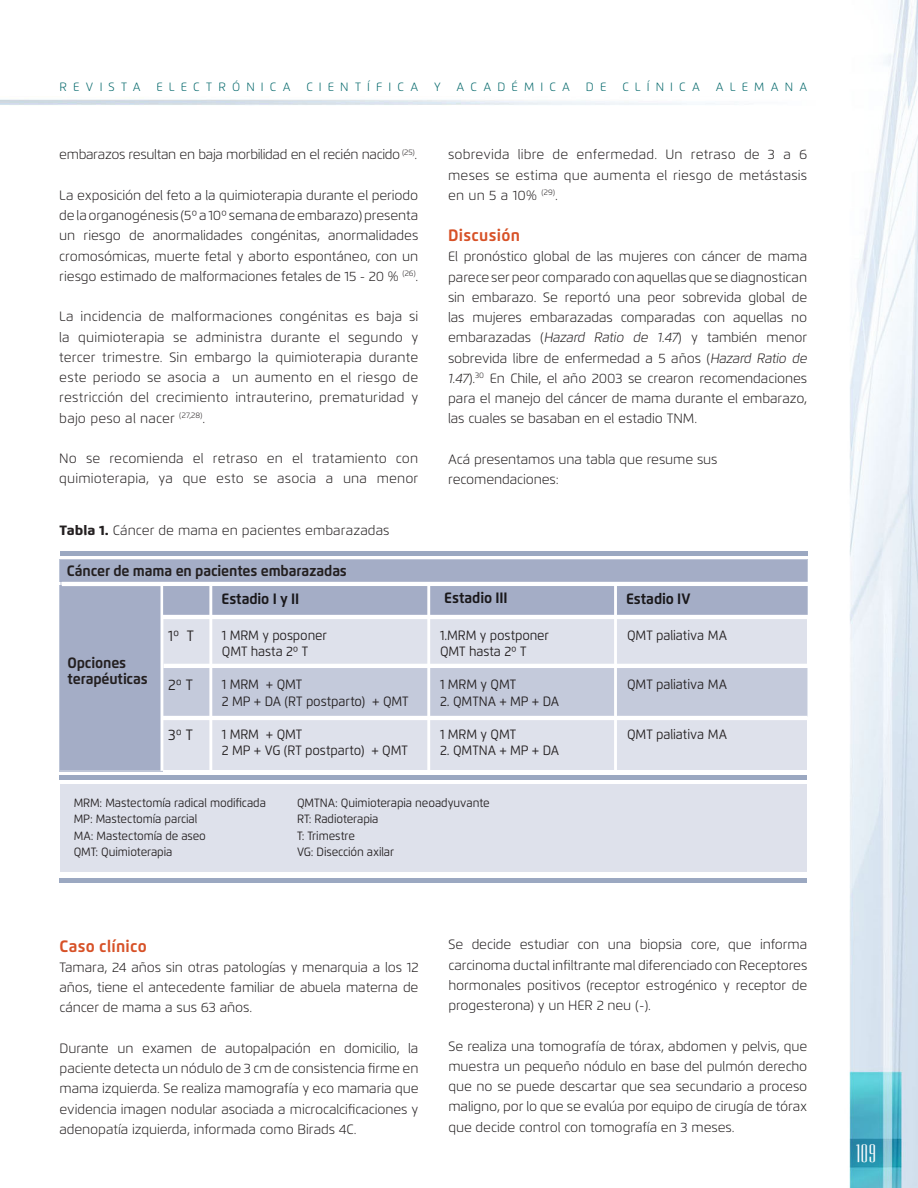
<style>
.page{position:relative;width:918px;height:1188px;background:#fff}
.page>*{position:absolute;margin:0;border:0;box-sizing:border-box;transform-origin:0 0}
.t1{font:21px "Ultra Condensed Sans Serif";color:#fff}
.SUBTITULO_FLEXO{font:700 16.5px "Flexo";letter-spacing:.02em;color:#d75127;scale:.95 1}
.TEXTO_GENERAL_FLEXO{font:700 15px "Flexo";letter-spacing:-.01em;color:#231f20;scale:.94 1}
.TEXTO_GENERAL_FLEXO-2{font:15px "Flexo";color:#231f20;scale:.94 1}
.TEXTO_GENERAL_FLEXO-3{font:300 13.5px/20.2px "Flexo";letter-spacing:-.01em;color:#231f20;text-align:justify}
.TEXTO_GENERAL_FLEXO-4{font:13.5px "Flexo";letter-spacing:-.005em;color:#231f20;scale:.94 1}
.TEXTO_GENERAL_FLEXO-5{font:300 13.5px/20.2px "Flexo";letter-spacing:.01em;color:#231f20}
.TEXTO_GENERAL_FLEXO-6{font:300 13.5px "Flexo";letter-spacing:-.03em;color:#231f20}
.Datos_Autores_2016{font:300 13.5px "Flexo";color:#231f20}
.TEXTO_GENERAL_FLEXO-7{font:12px "Flexo";letter-spacing:-.01em;color:#231f20;scale:.94 1}
.t2{font:300 12px "Flexo";letter-spacing:.51em;color:#006669}
.s1{font-weight:800}
.s2{font-style:italic}
</style>
<div class="page">
<img style="left:0;top:0;width:918px;height:1188px">
<svg style="left:61px;top:560px;width:746px;height:210px;background:#c7cddd"></svg>
<div style="left:61px;top:784px;width:746px;height:88px;background:#dee1eb"></div>
<div style="left:60px;top:775px;width:747px;height:5px;background:#9ba8c1"></div>
<hr style="left:60px;top:878px;width:747px;height:4px;background:#9ba8c1">
<div style="left:60px;top:551px;width:748px;height:5px;background:#9ba8c1"></div>
<hr style="left:62px;top:582px;width:748px;height:4px;background:#fff">
<hr style="left:163px;top:716px;width:645px;height:4px;background:#fff">
<hr style="left:164px;top:664px;width:645px;height:4px;background:#fff">
<hr style="left:161px;top:584px;width:2px;height:187px;background:#fff">
<div style="left:163px;top:586px;width:644px;height:29px;background:#a4adc6"></div>
<hr style="left:162px;top:615px;width:648px;height:4px;background:#fff">
<hr style="left:209px;top:584px;width:3px;height:188px;background:#fff">
<hr style="left:427px;top:584px;width:3px;height:188px;background:#fff">
<hr style="left:614px;top:584px;width:3px;height:187px;background:#fff">
<p class="t2" style="left:60px;top:80px;width:83px">REVISTA</p>
<p class="t2" style="left:156px;top:80px;width:136px">ELECTRÓNICA</p>
<p class="t2" style="left:307px;top:80px;width:113px">CIENTÍFICA</p>
<p class="t2" style="left:434px;top:80px;width:8px">Y</p>
<p class="t2" style="left:457px;top:80px;width:115px">ACADÉMICA</p>
<p class="t2" style="left:586px;top:80px;width:22px">D E</p>
<p class="t2" style="left:622px;top:80px;width:79px">CLÍNICA</p>
<p class="t2" style="left:716px;top:80px;width:93px">ALEMANA</p>
<p class="TEXTO_GENERAL_FLEXO-6" style="left:59px;top:147px;width:359px">embarazos resultan en baja morbilidad en el recién nacido <sup>(25)</sup>.</p>
<p class="TEXTO_GENERAL_FLEXO-3" style="left:59px;top:185px;width:361px">La exposición del feto a la quimioterapia durante el periodo de la organogénesis (5º a 10º semana de embarazo) presenta un riesgo de anormalidades congénitas, anormalidades cromosómicas, muerte fetal y aborto espontáneo, con un riesgo estimado de malformaciones fetales de 15 - 20 % <sup>(26)</sup>.</p>
<p class="TEXTO_GENERAL_FLEXO-3" style="left:59px;top:307px;width:361px">La incidencia de malformaciones congénitas es baja si la quimioterapia se administra durante el segundo y tercer trimestre. Sin embargo la quimioterapia durante este periodo se asocia a un aumento en el riesgo de restricción del crecimiento intrauterino, prematuridad y bajo peso al nacer <sup>(27,28)</sup>.</p>
<p class="TEXTO_GENERAL_FLEXO-5" style="left:59px;top:448px;width:361px">No se recomienda el retraso en el tratamiento con quimioterapia, ya que esto se asocia a una menor</p>
<p class="Datos_Autores_2016" style="left:60px;top:522px;width:331px"><span class="s1">Tabla 1.</span> Cáncer de mama en pacientes embarazadas</p>
<p class="TEXTO_GENERAL_FLEXO" style="left:67px;top:561px;width:299px">Cáncer de mama en pacientes embarazadas</p>
<p class="TEXTO_GENERAL_FLEXO-3" style="left:448px;top:145px;width:361px">sobrevida libre de enfermedad. Un retraso de 3 a 6 meses se estima que aumenta el riesgo de metástasis en un 5 a 10% <sup>(29)</sup>.</p>
<p class="SUBTITULO_FLEXO" style="left:448px;top:225px;width:77px">Discusión</p>
<p class="TEXTO_GENERAL_FLEXO-3" style="left:448px;top:247px;width:361px">El pronóstico global de las mujeres con cáncer de mama parece ser peor comparado con aquellas que se diagnostican sin embarazo. Se reportó una peor sobrevida global de las mujeres embarazadas comparadas con aquellas no embarazadas (<span class="s2">Hazard Ratio de 1.47</span>) y también menor sobrevida libre de enfermedad a 5 años (<span class="s2">Hazard Ratio de 1.47</span>).<sup>30</sup> En Chile, el año 2003 se crearon recomendaciones para el manejo del cáncer de mama durante el embarazo, las cuales se basaban en el estadio TNM.</p>
<p class="TEXTO_GENERAL_FLEXO-3" style="left:448px;top:449px;width:271px">Acá presentamos una tabla que resume sus recomendaciones:</p>
<p class="TEXTO_GENERAL_FLEXO" style="left:68px;top:653px;width:64px">Opciones</p>
<p class="TEXTO_GENERAL_FLEXO" style="left:68px;top:670px;width:87px">terapéuticas</p>
<p class="TEXTO_GENERAL_FLEXO-2" style="left:168px;top:626px;width:29px">1º T</p>
<p class="TEXTO_GENERAL_FLEXO-2" style="left:168px;top:676px;width:28px">2º T</p>
<p class="TEXTO_GENERAL_FLEXO-2" style="left:168px;top:725px;width:28px">3º T</p>
<p class="TEXTO_GENERAL_FLEXO" style="left:222px;top:590px;width:84px">Estadio I y II</p>
<p class="TEXTO_GENERAL_FLEXO" style="left:444px;top:589px;width:69px">Estadio III</p>
<p class="TEXTO_GENERAL_FLEXO" style="left:626px;top:590px;width:70px">Estadio IV</p>
<p class="TEXTO_GENERAL_FLEXO-4" style="left:222px;top:627px;width:113px">1 MRM y posponer</p>
<p class="TEXTO_GENERAL_FLEXO-4" style="left:222px;top:644px;width:93px">QMT hasta 2º T</p>
<p class="TEXTO_GENERAL_FLEXO-4" style="left:222px;top:677px;width:87px">1 MRM + QMT</p>
<p class="TEXTO_GENERAL_FLEXO-4" style="left:222px;top:693px;width:200px">2 MP + DA (RT postparto) + QMT</p>
<p class="TEXTO_GENERAL_FLEXO-4" style="left:222px;top:726px;width:87px">1 MRM + QMT</p>
<p class="TEXTO_GENERAL_FLEXO-4" style="left:222px;top:743px;width:199px">2 MP + VG (RT postparto) + QMT</p>
<p class="TEXTO_GENERAL_FLEXO-4" style="left:440px;top:627px;width:117px">1.MRM y postponer</p>
<p class="TEXTO_GENERAL_FLEXO-4" style="left:440px;top:644px;width:93px">QMT hasta 2º T</p>
<p class="TEXTO_GENERAL_FLEXO-4" style="left:440px;top:677px;width:82px">1 MRM y QMT</p>
<p class="TEXTO_GENERAL_FLEXO-4" style="left:440px;top:693px;width:128px">2. QMTNA + MP + DA</p>
<p class="TEXTO_GENERAL_FLEXO-4" style="left:440px;top:726px;width:82px">1 MRM y QMT</p>
<p class="TEXTO_GENERAL_FLEXO-4" style="left:440px;top:743px;width:128px">2. QMTNA + MP + DA</p>
<p class="TEXTO_GENERAL_FLEXO-4" style="left:627px;top:627px;width:108px">QMT paliativa MA</p>
<p class="TEXTO_GENERAL_FLEXO-4" style="left:627px;top:677px;width:108px">QMT paliativa MA</p>
<p class="TEXTO_GENERAL_FLEXO-4" style="left:627px;top:726px;width:108px">QMT paliativa MA</p>
<p class="TEXTO_GENERAL_FLEXO-7" style="left:74px;top:795px;width:206px">MRM: Mastectomía radical modificada</p>
<p class="TEXTO_GENERAL_FLEXO-7" style="left:74px;top:812px;width:133px">MP: Mastectomía parcial</p>
<p class="TEXTO_GENERAL_FLEXO-7" style="left:74px;top:828px;width:142px">MA: Mastectomía de aseo</p>
<p class="TEXTO_GENERAL_FLEXO-7" style="left:74px;top:845px;width:107px">QMT: Quimioterapia</p>
<p class="TEXTO_GENERAL_FLEXO-7" style="left:297px;top:795px;width:206px">QMTNA: Quimioterapia neoadyuvante</p>
<p class="TEXTO_GENERAL_FLEXO-7" style="left:297px;top:812px;width:88px">RT: Radioterapia</p>
<p class="TEXTO_GENERAL_FLEXO-7" style="left:297px;top:828px;width:63px">T: Trimestre</p>
<p class="TEXTO_GENERAL_FLEXO-7" style="left:297px;top:845px;width:105px">VG: Disección axilar</p>
<p class="SUBTITULO_FLEXO" style="left:60px;top:936px;width:93px">Caso clínico</p>
<p class="TEXTO_GENERAL_FLEXO-3" style="left:60px;top:957px;width:361px">Tamara, 24 años sin otras patologías y menarquia a los 12 años, tiene el antecedente familiar de abuela materna de cáncer de mama a sus 63 años.</p>
<p class="TEXTO_GENERAL_FLEXO-3" style="left:60px;top:1038px;width:361px">Durante un examen de autopalpación en domicilio, la paciente detecta un nódulo de 3 cm de consistencia firme en mama izquierda. Se realiza mamografía y eco mamaria que evidencia imagen nodular asociada a microcalcificaciones y adenopatía izquierda, informada como Birads 4C.</p>
<p class="TEXTO_GENERAL_FLEXO-3" style="left:448px;top:935px;width:361px">Se decide estudiar con una biopsia core, que informa carcinoma ductal infiltrante mal diferenciado con Receptores hormonales positivos (receptor estrogénico y receptor de progesterona) y un HER 2 neu (-).</p>
<p class="TEXTO_GENERAL_FLEXO-3" style="left:448px;top:1036px;width:361px">Se realiza una tomografía de tórax, abdomen y pelvis, que muestra un pequeño nódulo en base del pulmón derecho que no se puede descartar que sea secundario a proceso maligno, por lo que se evalúa por equipo de cirugía de tórax que decide control con tomografía en 3 meses.</p>
<h1 class="t1" style="left:855px;top:1140px;width:23px">109</h1>
</div>
